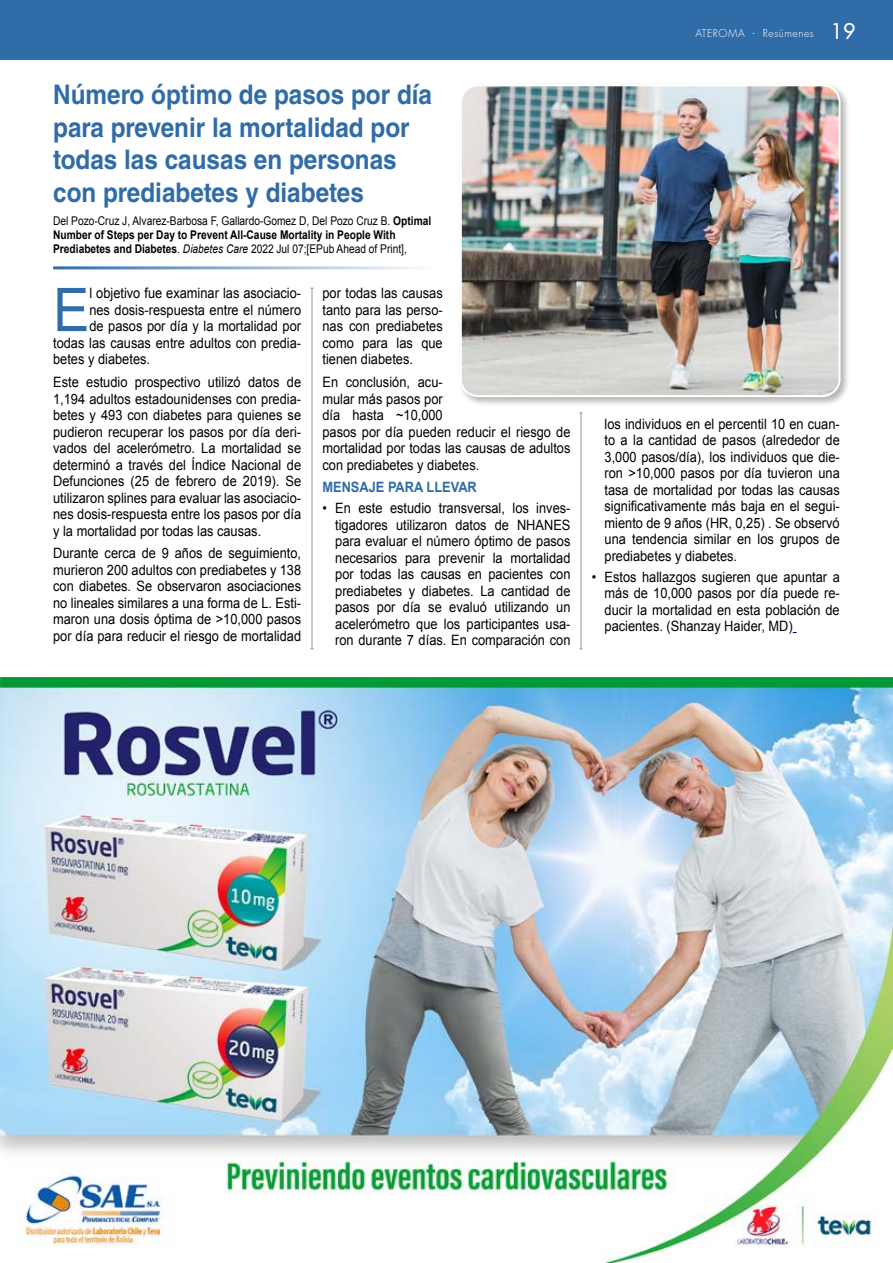
<style>
.page{position:relative;width:893px;height:1263px;background:#fff}
.page>*{position:absolute;margin:0;border:0;box-sizing:border-box;transform-origin:0 0}
.t1{font:60.3px "Arial";color:#306ca8;scale:.9 1}
.t2{font:700 27px/32.4px "Helvetica LT Std";color:#306ca8;scale:.9 1}
.t3{font:14.25px/16.5px "Arial";color:#000;text-align:justify;scale:.9 1}
.t4{font:700 14.25px "Arial";color:#306ca8;scale:.9 1}
.t5{font:12px/14.4px "Arial";color:#000;scale:.85 1}
.t6{font:300 10.5px "Futura Std";letter-spacing:.05em;color:#fff}
.s1{font-weight:700}
.s2{font-style:italic}
.s3{font-weight:500;font-size:21px}
</style>
<div class="page">
<div style="left:0;top:0;width:893px;height:60px;background:#306ca8"></div>
<div style="left:458px;top:82px;width:392px;height:325px;background:#000;opacity:.3"></div>
<img style="left:461px;top:85px;width:379px;height:311px">
<div style="left:460px;top:84px;width:381px;height:313px;border:2px solid #fff;border-radius:17px"></div>
<img style="left:0;top:677px;width:893px;height:586px">
<hr style="left:581px;top:413px;width:1px;height:236px;background:#939598">
<hr style="left:312px;top:288px;width:1px;height:361px;background:#939598">
<hr style="left:53px;top:266px;width:383px;height:3px;background:#306ca8">
<h2 class="t2" style="left:53px;top:78px;width:423px">Número óptimo de pasos por día para prevenir la mortalidad por todas las causas en personas con prediabetes y diabetes</h2>
<p class="t5" style="left:53px;top:213px;width:446px">Del Pozo-Cruz J, Alvarez-Barbosa F, Gallardo-Gomez D, Del Pozo Cruz B. <span class="s1">Optimal<br>Number of Steps per Day to Prevent All-Cause Mortality in People With<br>Prediabetes and Diabetes</span>. <span class="s2">Diabetes Care</span> 2022 Jul 07;[EPub Ahead of Print],</p>
<h1 class="t1" style="left:53px;top:270px;width:42px">E</h1>
<p class="t3" style="left:89px;top:285px;width:237px">l objetivo fue examinar las asociacio-</p>
<p class="t3" style="left:322px;top:285px;width:135px">por todas las causas tanto para las perso&shy;nas con prediabetes como para las que tienen diabetes.</p>
<p class="t3" style="left:322px;top:374px;width:277px;text-align:left">En conclusión, acu-<br>mular más pasos por<br>día hasta ~10,000<br>pasos por día pueden reducir el riesgo de mortalidad por todas las causas de adultos con prediabetes y diabetes.</p>
<p class="t4" style="left:322px;top:478px;width:173px">MENSAJE PARA LLEVAR</p>
<p class="t3" style="left:335px;top:500px;width:263px;text-indent:-13px">• En este estudio transversal, los inves&shy;tigadores utilizaron datos de NHANES para evaluar el número óptimo de pasos necesarios para prevenir la mortalidad por todas las causas en pacientes con prediabetes y diabetes. La cantidad de pasos por día se evaluó utilizando un acelerómetro que los participantes usa&shy;ron durante 7 días. En comparación con</p>
<p class="t3" style="left:89px;top:301px;width:237px">nes dosis-respuesta entre el número</p>
<p class="t3" style="left:89px;top:318px;width:237px">de pasos por día y la mortalidad por</p>
<p class="t3" style="left:53px;top:334px;width:277px">todas las causas entre adultos con predia-</p>
<p class="t3" style="left:53px;top:351px;width:109px">betes y diabetes.</p>
<p class="t3" style="left:53px;top:374px;width:277px">Este estudio prospectivo utilizó datos de 1,194 adultos estadounidenses con predia&shy;betes y 493 con diabetes para quienes se pudieron recuperar los pasos por día deri&shy;vados del acelerómetro. La mortalidad se determinó a través del Índice Nacional de Defunciones (25 de febrero de 2019). Se utilizaron splines para evaluar las asociacio&shy;nes dosis-respuesta entre los pasos por día y la mortalidad por todas las causas.</p>
<p class="t3" style="left:53px;top:545px;width:277px">Durante cerca de 9 años de seguimiento, murieron 200 adultos con prediabetes y 138 con diabetes. Se observaron asociaciones no lineales similares a una forma de L. Esti&shy;maron una dosis óptima de &gt;10,000 pasos por día para reducir el riesgo de mortalidad</p>
<p class="t6" style="left:695px;top:26px;width:161px">ATEROMA - Resúmenes <span class="s3">19</span></p>
<p class="t3" style="left:604px;top:416px;width:263px">los individuos en el percentil 10 en cuan&shy;to a la cantidad de pasos (alrededor de 3,000 pasos/día), los individuos que die&shy;ron &gt;10,000 pasos por día tuvieron una tasa de mortalidad por todas las causas significativamente más baja en el segui&shy;miento de 9 años (HR, 0,25) . Se observó una tendencia similar en los grupos de prediabetes y diabetes.</p>
<p class="t3" style="left:604px;top:568px;width:263px;text-indent:-13px">• Estos hallazgos sugieren que apuntar a más de 10,000 pasos por día puede re&shy;ducir la mortalidad en esta población de pacientes. (Shanzay Haider, MD)</p>
</div>
